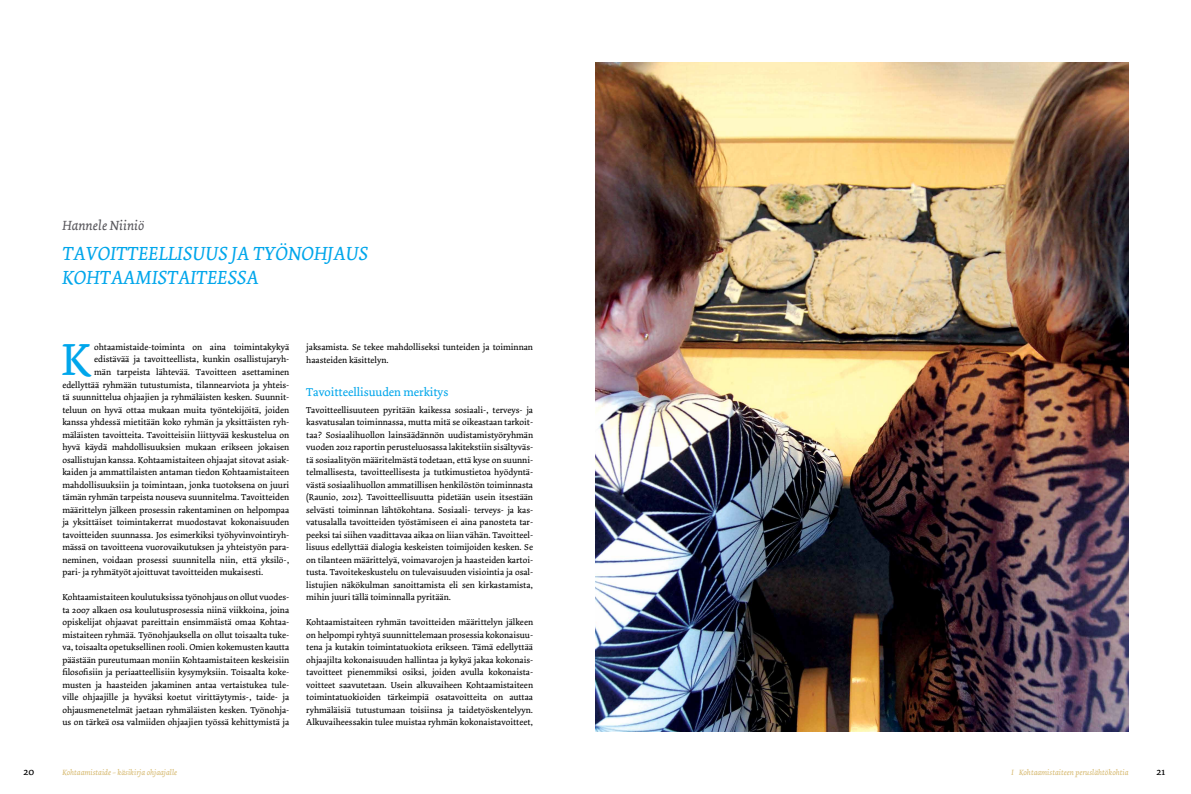
<style>
.page{position:relative;width:1191px;height:794px;background:#fff}
.page>*{position:absolute;margin:0;border:0;box-sizing:border-box;transform-origin:0 0}
.t1{font:47.3px "Dolly";color:#00a6eb}
.t2{font:italic 20px "Dolly";color:#00a6eb}
.t3{font:italic 14px "Dolly";color:#57565b}
.t4{font:12px "Dolly";color:#00a6eb}
.t5{font:11px "Dolly";color:#000}
.t6{font:9px/12.5px "Dolly";color:#000;text-align:justify}
.t7{font:italic 8px "Dolly";color:#d6b96f}
</style>
<div class="page">
<img style="left:595px;top:62px;width:533px;height:669px">
<h3 class="t3" style="left:62px;top:217px;width:83px">Hannele Niiniö</h3>
<h2 class="t2" style="left:62px;top:241px;width:23px">Tavoitteellis</h2>
<h2 class="t2" style="left:192px;top:241px;width:109px">uus ja työnohja</h2>
<h2 class="t2" style="left:346px;top:241px;width:22px">us</h2>
<h2 class="t2" style="left:62px;top:265px;width:24px">Kohtaamistaiteessa</h2>
<h1 class="t1" style="left:61px;top:331px;width:31px">K</h1>
<p class="t6" style="left:94px;top:341px;width:196px">ohtaamistaide-toiminta on aina toimintakykyä</p>
<p class="t6" style="left:94px;top:353px;width:196px">edistävää ja tavoitteellista, kunkin osallistujaryh-</p>
<p class="t6" style="left:94px;top:366px;width:196px">män tarpeista lähtevää. Tavoitteen asettaminen</p>
<p class="t6" style="left:62px;top:378px;width:228px">edellyttää ryhmään tutustumista, tilannearviota ja yhteis-</p>
<p class="t6" style="left:62px;top:391px;width:228px">tä suunnittelua ohjaajien ja ryhmäläisten kesken. Suunnit-</p>
<p class="t6" style="left:62px;top:403px;width:228px">teluun on hyvä ottaa mukaan muita työntekijöitä, joiden</p>
<p class="t6" style="left:62px;top:416px;width:228px">kanssa yhdessä mietitään koko ryhmän ja yksittäisten ryh-</p>
<p class="t6" style="left:62px;top:428px;width:228px">mäläisten tavoitteita. Tavoitteisiin liittyvää keskustelua on</p>
<p class="t6" style="left:62px;top:441px;width:228px">hyvä käydä mahdollisuuksien mukaan erikseen jokaisen</p>
<p class="t6" style="left:62px;top:453px;width:228px">osallistujan kanssa. Kohtaamistaiteen ohjaajat sitovat asiak-</p>
<p class="t6" style="left:62px;top:466px;width:228px">kaiden ja ammattilaisten antaman tiedon Kohtaamistaiteen</p>
<p class="t6" style="left:62px;top:478px;width:228px">mahdollisuuksiin ja toimintaan, jonka tuotoksena on juuri</p>
<p class="t6" style="left:62px;top:491px;width:228px">tämän ryhmän tarpeista nouseva suunnitelma. Tavoitteiden</p>
<p class="t6" style="left:62px;top:503px;width:228px">määrittelyn jälkeen prosessin rakentaminen on helpompaa</p>
<p class="t6" style="left:62px;top:516px;width:228px">ja yksittäiset toimintakerrat muodostavat kokonaisuuden</p>
<p class="t6" style="left:62px;top:528px;width:228px">tavoitteiden suunnassa. Jos esimerkiksi työhyvinvointiryh-</p>
<p class="t6" style="left:62px;top:541px;width:228px">mässä on tavoitteena vuorovaikutuksen ja yhteistyön para-</p>
<p class="t6" style="left:62px;top:553px;width:228px">neminen, voidaan prosessi suunnitella niin, että yksilö-,</p>
<p class="t6" style="left:62px;top:566px;width:203px">pari- ja ryhmätyöt ajoittuvat tavoitteiden mukaisesti.</p>
<p class="t6" style="left:62px;top:591px;width:228px">Kohtaamistaiteen koulutuksissa työnohjaus on ollut vuodes&shy;ta 2007 alkaen osa koulutusprosessia niinä viikkoina, joina opiskelijat ohjaavat pareittain ensimmäistä omaa Kohtaa&shy;mistaiteen ryhmää. Työnohjauksella on ollut toisaalta tuke&shy;va, toisaalta opetuksellinen rooli. Omien kokemusten kautta päästään pureutumaan moniin Kohtaamistaiteen keskeisiin filosofisiin ja periaatteellisiin kysymyksiin. Toisaalta koke&shy;musten ja haasteiden jakaminen antaa vertaistukea tule&shy;ville ohjaajille ja hyväksi koetut virittäytymis-, taide- ja ohjausmenetelmät jaetaan ryhmäläisten kesken. Työnohja&shy;us on tärkeä osa valmiiden ohjaajien työssä kehittymistä ja</p>
<p class="t6" style="left:306px;top:341px;width:228px">jaksamista. Se tekee mahdolliseksi tunteiden ja toiminnan haasteiden käsittelyn.</p>
<h3 class="t4" style="left:306px;top:384px;width:144px">Tavoitteellisuuden merkitys</h3>
<p class="t6" style="left:306px;top:403px;width:228px">Tavoitteellisuuteen pyritään kaikessa sosiaali-, terveys- ja kasvatusalan toiminnassa, mutta mitä se oikeastaan tarkoit&shy;taa? Sosiaalihuollon lainsäädännön uudistamistyöryhmän vuoden 2012 raportin perusteluosassa lakitekstiin sisältyväs&shy;tä sosiaalityön määritelmästä todetaan, että kyse on suunni&shy;telmallisesta, tavoitteellisesta ja tutkimustietoa hyödyntä&shy;västä sosiaalihuollon ammatillisen henkilöstön toiminnasta (Raunio, 2012). Tavoitteellisuutta pidetään usein itsestään selvästi toiminnan lähtökohtana. Sosiaali- terveys- ja kas&shy;vatusalalla tavoitteiden työstämiseen ei aina panosteta tar&shy;peeksi tai siihen vaadittavaa aikaa on liian vähän. Tavoitteel&shy;lisuus edellyttää dialogia keskeisten toimijoiden kesken. Se on tilanteen määrittelyä, voimavarojen ja haasteiden kartoi&shy;tusta. Tavoitekeskustelu on tulevaisuuden visiointia ja osal&shy;listujien näkökulman sanoittamista eli sen kirkastamista, mihin juuri tällä toiminnalla pyritään.</p>
<p class="t6" style="left:306px;top:616px;width:228px">Kohtaamistaiteen ryhmän tavoitteiden määrittelyn jälkeen on helpompi ryhtyä suunnittelemaan prosessia kokonaisuu&shy;tena ja kutakin toimintatuokiota erikseen. Tämä edellyttää ohjaajilta kokonaisuuden hallintaa ja kykyä jakaa kokonais&shy;tavoitteet pienemmiksi osiksi, joiden avulla kokonaista&shy;voitteet saavutetaan. Usein alkuvaiheen Kohtaamistaiteen toimintatuokioiden tärkeimpiä osatavoitteita on auttaa ryhmäläisiä tutustumaan toisiinsa ja taidetyöskentelyyn.<br>Alkuvaiheessakin tulee muistaa ryhmän kokonaistavoitteet,</p>
<p class="t5" style="left:23px;top:765px;width:12px">20</p>
<p class="t7" style="left:62px;top:767px;width:116px">Kohtaamistaide – käsikirja ohjaajalle</p>
<p class="t7" style="left:1011px;top:767px;width:118px">I Kohtaamistaiteen peruslähtökohtia</p>
<p class="t5" style="left:1156px;top:765px;width:10px">21</p>
</div>
